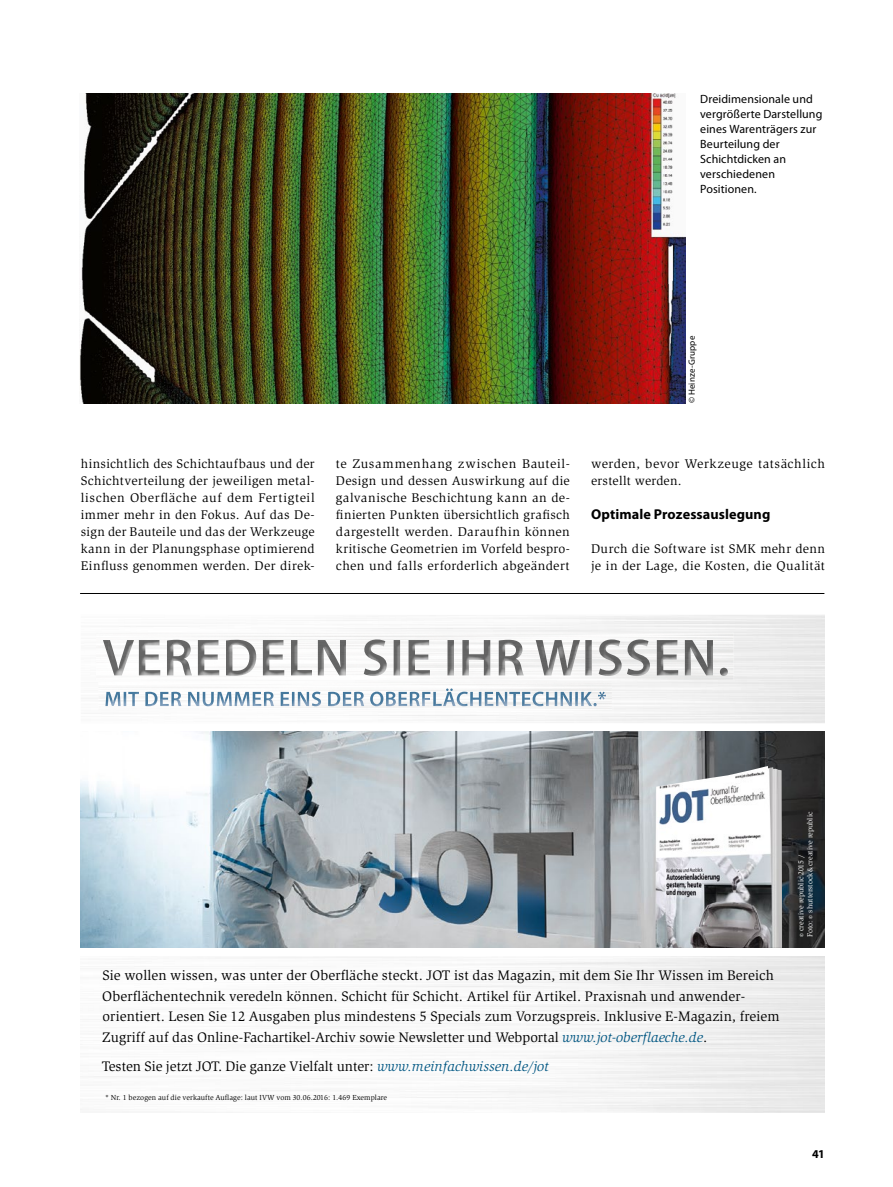
<style>
.page{position:relative;width:893px;height:1187px;background:#fff}
.page>*{position:absolute;margin:0;border:0;box-sizing:border-box;transform-origin:0 0}
.t1{font:14.25px/20.5px "Slimbach Std Book 2";letter-spacing:.01em;color:#000}
.SectionHeading_1_x{font:700 14.25px "Myriad Pro";letter-spacing:.005em;color:#000}
.Para_x{font:12.9px/17px "Slimbach Std";letter-spacing:.025em;color:#000;text-align:justify}
.Image_Caption_x{font:12px/15px "Myriad Pro";letter-spacing:.01em;color:#000}
.NoXML_Pagina{font:700 12px "Myriad Pro";color:#000}
.Image_Source_x{font:9px "Myriad Pro";letter-spacing:.02em;color:#000}
.t2{font:7.5px "Slimbach Std Book 2";letter-spacing:.01em;color:#000}
.t3{font:7.5px/9px "Slimbach Std Book 2";color:#fff}
.s1{font-family:"Slimbach Std";font-style:italic;color:#005682}
</style>
<div class="page">
<img style="left:80px;top:94px;width:606px;height:309px">
<hr style="left:80px;top:593px;width:744px;height:1px;background:#000">
<img style="left:81px;top:731px;width:744px;height:216px">
<img style="left:655px;top:765px;width:127px;height:182px">
<img style="left:96px;top:632px;width:637px;height:48px">
<svg style="left:720px;top:667px;width:8px;height:9px"></svg>
<img style="left:627px;top:639px;width:23px;height:37px">
<img style="left:599px;top:639px;width:23px;height:37px">
<img style="left:364px;top:639px;width:23px;height:37px">
<img style="left:226px;top:639px;width:30px;height:36px">
<img style="left:685px;top:640px;width:28px;height:35px">
<img style="left:585px;top:640px;width:93px;height:35px">
<img style="left:536px;top:640px;width:44px;height:35px">
<img style="left:499px;top:639px;width:25px;height:36px">
<img style="left:447px;top:640px;width:43px;height:35px">
<img style="left:394px;top:640px;width:36px;height:35px">
<img style="left:318px;top:640px;width:28px;height:35px">
<img style="left:291px;top:640px;width:21px;height:35px">
<img style="left:263px;top:640px;width:21px;height:35px">
<img style="left:198px;top:640px;width:21px;height:35px">
<img style="left:167px;top:639px;width:25px;height:36px">
<img style="left:139px;top:640px;width:21px;height:35px">
<img style="left:103px;top:640px;width:5px;height:15px">
<img style="left:108px;top:640px;width:26px;height:35px">
<img style="left:98px;top:681px;width:514px;height:29px">
<svg style="left:593px;top:703px;width:4px;height:3px"></svg>
<img style="left:533px;top:699px;width:11px;height:7px">
<img style="left:433px;top:691px;width:35px;height:15px">
<img style="left:370px;top:691px;width:13px;height:15px">
<img style="left:312px;top:691px;width:9px;height:15px">
<img style="left:203px;top:691px;width:11px;height:15px">
<img style="left:386px;top:691px;width:10px;height:15px">
<img style="left:328px;top:691px;width:12px;height:15px">
<img style="left:145px;top:691px;width:12px;height:15px">
<img style="left:575px;top:699px;width:17px;height:7px">
<img style="left:561px;top:699px;width:11px;height:7px">
<img style="left:546px;top:699px;width:11px;height:7px">
<img style="left:522px;top:699px;width:9px;height:7px">
<img style="left:509px;top:699px;width:11px;height:7px">
<img style="left:496px;top:699px;width:11px;height:7px">
<img style="left:485px;top:699px;width:8px;height:7px">
<img style="left:470px;top:699px;width:11px;height:7px">
<img style="left:422px;top:691px;width:8px;height:15px">
<img style="left:410px;top:691px;width:10px;height:15px">
<img style="left:399px;top:691px;width:8px;height:15px">
<img style="left:354px;top:691px;width:10px;height:15px">
<img style="left:343px;top:691px;width:8px;height:15px">
<img style="left:292px;top:691px;width:17px;height:15px">
<img style="left:281px;top:691px;width:8px;height:15px">
<img style="left:264px;top:691px;width:10px;height:15px">
<img style="left:253px;top:691px;width:8px;height:15px">
<img style="left:235px;top:691px;width:15px;height:15px">
<img style="left:217px;top:691px;width:15px;height:15px">
<img style="left:188px;top:691px;width:11px;height:15px">
<img style="left:171px;top:691px;width:10px;height:15px">
<img style="left:160px;top:691px;width:9px;height:15px">
<img style="left:124px;top:691px;width:15px;height:15px">
<img style="left:105px;top:691px;width:16px;height:15px">
<img style="left:446px;top:688px;width:160px;height:11px">
<p class="Image_Caption_x" style="left:700px;top:91px;width:124px">Dreidimensionale und vergrößerte Darstellung eines Warenträgers zur<br>Beurteilung der<br>Schichtdicken an verschiedenen<br>Positionen.</p>
<p class="Image_Source_x" style="left:686px;top:403px;width:69px;rotate:-90deg">© Heinze-Gruppe</p>
<p class="Para_x" style="left:81px;top:455px;width:235px">hinsichtlich des Schichtaufbaus und der Schichtverteilung der jeweiligen metal&shy;lischen Oberfläche auf dem Fertigteil immer mehr in den Fokus. Auf das De&shy;sign der Bauteile und das der Werkzeuge kann in der Planungsphase optimierend Einfluss genommen werden. Der direk-</p>
<p class="Para_x" style="left:336px;top:455px;width:235px">te Zusammenhang zwischen Bauteil-Design und dessen Auswirkung auf die galvanische Beschichtung kann an de&shy;finierten Punkten übersichtlich grafisch dargestellt werden. Daraufhin können kritische Geometrien im Vorfeld bespro&shy;chen und falls erforderlich abgeändert</p>
<p class="Para_x" style="left:591px;top:455px;width:235px">werden, bevor Werkzeuge tatsächlich erstellt werden.</p>
<p class="SectionHeading_1_x" style="left:591px;top:505px;width:181px">Optimale Prozessauslegung</p>
<p class="Para_x" style="left:591px;top:540px;width:235px">Durch die Software ist SMK mehr denn je in der Lage, die Kosten, die Qualität</p>
<p class="t1" style="left:102px;top:965px;width:679px">Sie wollen wissen, was unter der Oberfläche steckt. JOT ist das Magazin, mit dem Sie Ihr Wissen im Bereich Oberflächentechnik veredeln können. Schicht für Schicht. Artikel für Artikel. Praxisnah und anwender&shy;orientiert. Lesen Sie 12 Ausgaben plus mindestens 5 Specials zum Vorzugspreis. Inklusive E-Magazin, freiem Zugriff auf das Online-Fachartikel-Archiv sowie Newsletter und Webportal <span class="s1">www.jot-oberflaeche.de</span>.</p>
<p class="t1" style="left:102px;top:1056px;width:448px">Testen Sie jetzt JOT. Die ganze Vielfalt unter: <span class="s1">www.meinfachwissen.de/jot</span></p>
<p class="t2" style="left:105px;top:1092px;width:284px">* Nr. 1 bezogen auf die verkaufte Auflage: laut IVW vom 30.06.2016: 1.469 Exemplare</p>
<p class="t3" style="left:797px;top:937px;width:127px;rotate:-90deg">© creative republic 2015 /<br>Foto: © shutterstock &amp; creative republic</p>
<p class="NoXML_Pagina" style="left:812px;top:1145px;width:14px">41</p>
</div>
